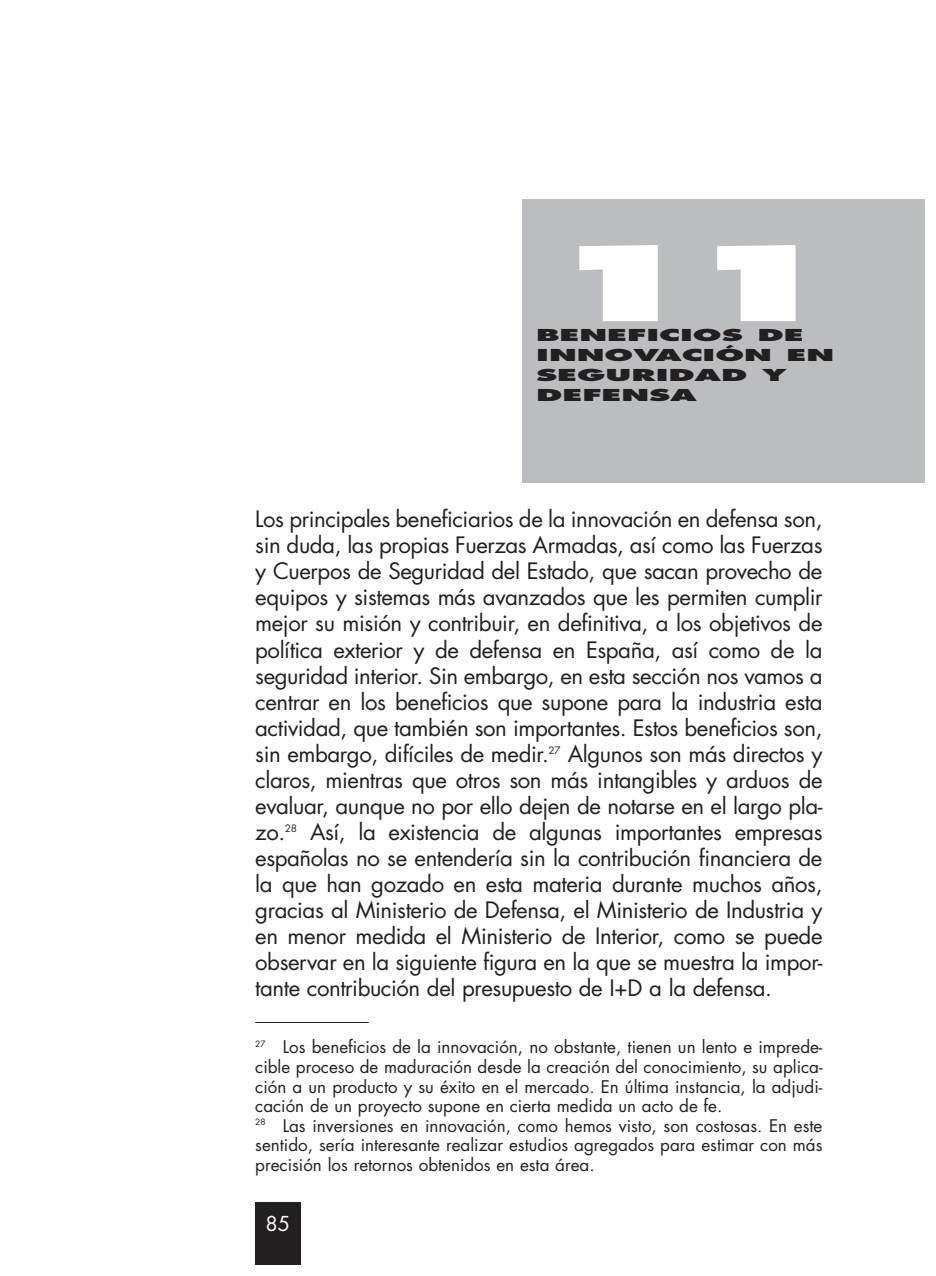
<style>
.page{position:relative;width:936px;height:1276px;background:#fff}
.page>*{position:absolute;margin:0;border:0;box-sizing:border-box;transform-origin:0 0}
.t1{font:800 101px "Futura";color:#fff;scale:2 1}
.t2{font:22px/26px "Futura";letter-spacing:-.02em;color:#231f20;text-align:justify}
.t3{font:20px "Futura";color:#fff}
.t4{font:17px/19.6px "Futura";color:#231f20}
.t5{font:800 16px/20px "Futura";color:#231f20;scale:1.99 1}
</style>
<div class="page">
<hr style="left:255px;top:1022px;width:114px;height:1px;background:#231f20">
<div style="left:255px;top:1202px;width:45px;height:62px;background:#231f20"></div>
<div style="left:522px;top:199px;width:402px;height:284px;background:#bcbdc0"></div>
<h1 class="t1" style="left:541px;top:219px;width:154px">11</h1>
<p class="t5" style="left:536px;top:324px;width:12px">BENE</p>
<p class="t5" style="left:627px;top:324px;width:18px">FICI</p>
<p class="t5" style="left:693px;top:324px;width:45px">OS DE</p>
<p class="t5" style="left:536px;top:344px;width:12px">INN</p>
<p class="t5" style="left:536px;top:344px;width:138px;text-indent:68px">OVACI ÓN EN<br>SEGURID</p>
<p class="t5" style="left:694px;top:364px;width:48px">AD Y</p>
<p class="t5" style="left:536px;top:384px;width:12px">DE</p>
<p class="t5" style="left:582px;top:384px;width:22px">FEN</p>
<p class="t5" style="left:649px;top:384px;width:25px">SA</p>
<p class="t2" style="left:255px;top:506px;width:569px">Los principales beneficiarios de la innovación en defensa son, sin duda, las propias Fuerzas Armadas, así como las Fuerzas y Cuerpos de Seguridad del Estado, que sacan provecho de equipos y sistemas más avanzados que les permiten cumplir mejor su misión y contribuir, en definitiva, a los objetivos de política exterior y de defensa en España, así como de la seguridad interior. Sin embargo, en esta sección nos vamos a centrar en los beneficios que supone para la industria esta actividad, que también son importantes. Estos beneficios son, sin embargo, difíciles de medir.<sup>27</sup> Algunos son más directos y claros, mientras que otros son más intangibles y arduos de evaluar, aunque no por ello dejen de notarse en el largo pla&shy;zo.<sup>28</sup> Así, la existencia de algunas importantes empresas españolas no se entendería sin la contribución financiera de la que han gozado en esta materia durante muchos años, gracias al Ministerio de Defensa, el Ministerio de Industria y en menor medida el Ministerio de Interior, como se puede observar en la siguiente figura en la que se muestra la impor&shy;tante contribución del presupuesto de I+D a la defensa.</p>
<p class="t4" style="left:255px;top:1037px;width:568px"><sup>27</sup> Los beneficios de la innovación, no obstante, tienen un lento e imprede&shy;cible proceso de maduración desde la creación del conocimiento, su aplica&shy;ción a un producto y su éxito en el mercado. En última instancia, la adjudi&shy;cación de un proyecto supone en cierta medida un acto de fe.<br><sup>28</sup> Las inversiones en innovación, como hemos visto, son costosas. En este sentido, sería interesante realizar estudios agregados para estimar con más precisión los retornos obtenidos en esta área.</p>
<p class="t3" style="left:265px;top:1211px;width:26px">85</p>
</div>
